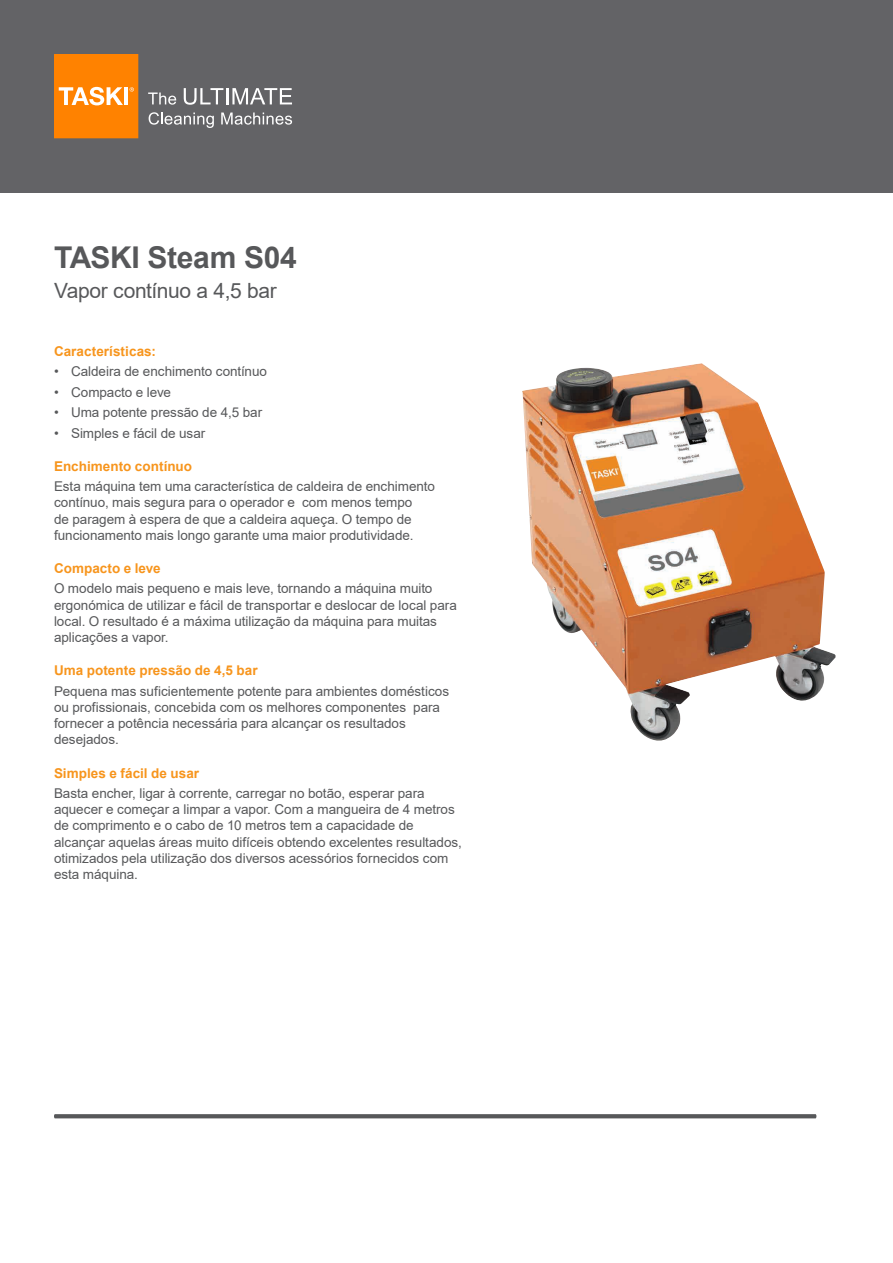
<style>
.page{position:relative;width:893px;height:1263px;background:#fff}
.page>*{position:absolute;margin:0;border:0;box-sizing:border-box;transform-origin:0 0}
.t1{font:700 30px "Arial";letter-spacing:-.015em;color:#57585a}
.t2{font:21px "Arial";letter-spacing:-.02em;color:#57585a}
.t3{font:13.5px/16.2px "Arial";letter-spacing:-.005em;color:#57585a}
.Maintext{font:700 13.5px "Arial";letter-spacing:.005em;color:#f7951d}
</style>
<div class="page">
<div style="left:0;top:0;width:893px;height:192px;background:#636366"></div>
<svg style="left:148px;top:93px;width:28px;height:12px"></svg>
<svg style="left:184px;top:88px;width:108px;height:17px"></svg>
<svg style="left:149px;top:112px;width:65px;height:16px"></svg>
<svg style="left:221px;top:113px;width:71px;height:12px"></svg>
<svg style="left:54px;top:54px;width:84px;height:84px;background:#fe8d17"></svg>
<svg style="left:54px;top:1114px;width:762px;height:4px;background:#5d5e60"></svg>
<img style="left:522px;top:363px;width:313px;height:378px">
<p class="t1" style="left:54px;top:236px;width:244px">TASKI Steam S04</p>
<h2 class="t2" style="left:54px;top:276px;width:224px">Vapor contínuo a 4,5 bar</h2>
<p class="Maintext" style="left:54px;top:341px;width:103px">Características:</p>
<p class="t3" style="left:54px;top:363px;width:215px">• Caldeira de enchimento contínuo</p>
<p class="t3" style="left:54px;top:384px;width:119px">• Compacto e leve</p>
<p class="t3" style="left:54px;top:404px;width:210px">• Uma potente pressão de 4,5 bar</p>
<p class="t3" style="left:54px;top:425px;width:153px">• Simples e fácil de usar</p>
<p class="Maintext" style="left:54px;top:456px;width:140px">Enchimento contínuo</p>
<p class="t3" style="left:54px;top:478px;width:382px">Esta máquina tem uma característica de caldeira de enchimento contínuo, mais segura para o operador e com menos tempo<br>de paragem à espera de que a caldeira aqueça. O tempo de funcionamento mais longo garante uma maior produtividade.</p>
<p class="Maintext" style="left:54px;top:559px;width:108px">Compacto e leve</p>
<p class="t3" style="left:54px;top:580px;width:404px">O modelo mais pequeno e mais leve, tornando a máquina muito ergonómica de utilizar e fácil de transportar e deslocar de local para local. O resultado é a máxima utilização da máquina para muitas aplicações a vapor.</p>
<p class="Maintext" style="left:54px;top:661px;width:205px">Uma potente pressão de 4,5 bar</p>
<p class="t3" style="left:54px;top:683px;width:397px">Pequena mas suficientemente potente para ambientes domésticos ou profissionais, concebida com os melhores componentes para fornecer a potência necessária para alcançar os resultados desejados.</p>
<p class="Maintext" style="left:54px;top:763px;width:147px">Simples e fácil de usar</p>
<p class="t3" style="left:54px;top:785px;width:409px">Basta encher, ligar à corrente, carregar no botão, esperar para aquecer e começar a limpar a vapor. Com a mangueira de 4 metros de comprimento e o cabo de 10 metros tem a capacidade de alcançar aquelas áreas muito difíceis obtendo excelentes resultados, otimizados pela utilização dos diversos acessórios fornecidos com esta máquina.</p>
</div>
